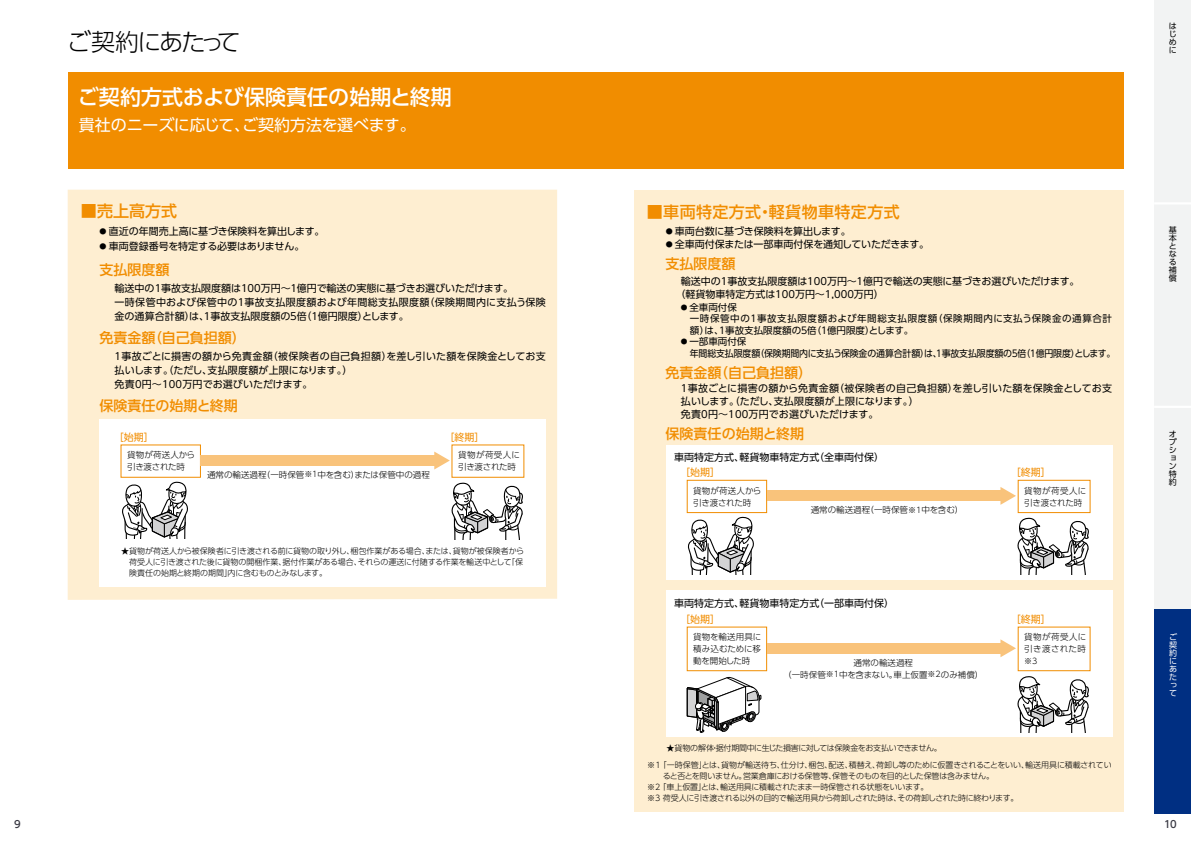
<style>
.page{position:relative;width:1191px;height:842px;background:#fff}
.page>*{position:absolute;margin:0;border:0;box-sizing:border-box;transform-origin:0 0}
.t1{font:300 24px "UD Shin Go Pro";letter-spacing:-.075em;color:#000}
.t2{font:500 21px "UD Shin Go Pro";color:#fff}
.t3{font:16px "UD Shin Go Pro";letter-spacing:-.01em;color:#fff}
.t4{font:500 16px "UD Shin Go Pro";letter-spacing:.025em;color:#f18d00}
.t5{font:500 14px "UD Shin Go Pro";color:#f18d00}
.t6{font:10px/14px "UD Shin Go Pro";color:#000}
.t7{font:10px/14px "UD Shin Go Pro";letter-spacing:.02em;color:#000}
.t8{font:10px "UD Shin Go Pro";color:#f18d00}
.t9{font:10px "UD Shin Go Pro";letter-spacing:-.025em;color:#000}
.t10{font:500 10px "UD Shin Go Pro";color:#383842}
.t11{font:9.5px/11.5px "UD Shin Go Pro";letter-spacing:.065em;color:#000}
.t12{font:9.5px/11.5px "UD Shin Go Pro";color:#000}
.t13{font:300 8.5px/12px "UD Shin Go Pro";color:#000}
.t14{font:300 8.5px/12px "UD Shin Go Pro";letter-spacing:-.02em;color:#000}
.t15{font:300 8.5px/12px "UD Shin Go Pro";letter-spacing:.055em;color:#000}
.t16{font:300 8px/11px "UD Shin Go Pro";letter-spacing:-.03em;color:#000;text-align:justify}
.t17{font:8px/8px "UD Shin Go Pro";color:#000;text-align:justify}
.t18{font:8px/8px "UD Shin Go Pro";color:#fff;text-align:justify}
.s1{font-size:7px}
.s2{font-size:8px}
.s3{font-size:6.7px}
</style>
<div class="page">
<div style="left:634px;top:190px;width:489px;height:621px;background:#feeed1"></div>
<div style="left:68px;top:72px;width:1055px;height:97px;background:#f18d00"></div>
<div style="left:68px;top:190px;width:489px;height:410px;background:#feeed1"></div>
<div style="left:100px;top:419px;width:446px;height:167px;background:#fff"></div>
<div style="left:666px;top:445px;width:447px;height:135px;background:#fff"></div>
<div style="left:666px;top:590px;width:447px;height:147px;background:#fff"></div>
<div style="left:201px;top:455px;width:236px;height:10px;background:#f9c37b"></div>
<svg style="left:434px;top:452px;width:16px;height:17px"></svg>
<svg style="left:122px;top:482px;width:66px;height:57px"></svg>
<svg style="left:451px;top:483px;width:72px;height:56px"></svg>
<div style="left:687px;top:480px;width:80px;height:33px;border:1px solid #f18d00"></div>
<div style="left:767px;top:491px;width:236px;height:10px;background:#f9c37b"></div>
<svg style="left:1000px;top:487px;width:16px;height:18px"></svg>
<div style="left:1018px;top:480px;width:72px;height:33px;border:1px solid #f18d00"></div>
<div style="left:687px;top:627px;width:80px;height:44px;border:1px solid #f18d00"></div>
<div style="left:767px;top:643px;width:236px;height:10px;background:#f9c37b"></div>
<svg style="left:1000px;top:639px;width:16px;height:18px"></svg>
<div style="left:1018px;top:627px;width:72px;height:44px;border:1px solid #f18d00"></div>
<svg style="left:686px;top:677px;width:75px;height:56px"></svg>
<svg style="left:688px;top:517px;width:66px;height:57px"></svg>
<svg style="left:1017px;top:518px;width:72px;height:56px"></svg>
<svg style="left:1017px;top:676px;width:72px;height:56px"></svg>
<div style="left:1154px;top:406px;width:37px;height:205px;background:#f2f3f3"></div>
<div style="left:1154px;top:203px;width:37px;height:205px;background:#f2f3f3"></div>
<div style="left:1154px;top:0;width:37px;height:205px;background:#f2f3f3"></div>
<hr style="left:1154px;top:202px;width:37px;height:2px;background:#fff">
<hr style="left:1154px;top:406px;width:37px;height:2px;background:#fff">
<div style="left:1154px;top:609px;width:37px;height:205px;background:#002f82"></div>
<h1 class="t1" style="left:67px;top:22px;width:176px">ご契約にあたって</h1>
<h2 class="t2" style="left:78px;top:80px;width:375px">ご契約方式および保険責任の始期と終期</h2>
<h3 class="t3" style="left:79px;top:111px;width:338px">貴社のニーズに応じて、ご契約方法を選べます。</h3>
<h3 class="t4" style="left:81px;top:198px;width:98px">■売上高方式</h3>
<p class="t6" style="left:100px;top:224px;width:226px"><span class="s1">●</span> 直近の年間売上高に基づき保険料を算出します。</p>
<p class="t6" style="left:100px;top:239px;width:206px"><span class="s1">●</span> 車両登録番号を特定する必要はありません。</p>
<h3 class="t5" style="left:99px;top:258px;width:71px">支払限度額</h3>
<p class="t6" style="left:115px;top:281px;width:433px">輸送中の1事故支払限度額は100万円～１億円で輸送の実態に基づきお選びいただけます。<br>一時保管中および保管中の１事故支払限度額および年間総支払限度額（保険期間内に支払う保険金の通算合計額）は、１事故支払限度額の５倍（1億円限度）とします。</p>
<h3 class="t5" style="left:99px;top:326px;width:148px">免責金額（自己負担額）</h3>
<p class="t7" style="left:115px;top:349px;width:433px">1事故ごとに損害の額から免責金額（被保険者の自己負担額）を差し引いた額を保険金としてお支払いします。（ただし、支払限度額が上限になります。）<br>免責0円～100万円でお選びいただけます。</p>
<h3 class="t5" style="left:99px;top:394px;width:140px">保険責任の始期と終期</h3>
<p class="t14" style="left:127px;top:449px;width:69px">貨物が荷送人から引き渡された時</p>
<p class="t13" style="left:458px;top:449px;width:64px">貨物が荷受人に引き渡された時</p>
<p class="t13" style="left:207px;top:468px;width:224px">通常の輸送過程（一時保管<span class="s2">※１</span>中を含む）または保管中の過程</p>
<p class="t8" style="left:114px;top:429px;width:41px">［始期］</p>
<p class="t8" style="left:444px;top:429px;width:41px">［終期］</p>
<p class="t16" style="left:129px;top:545px;width:396px;text-indent:-8px">★貨物が荷送人から被保険者に引き渡される前に貨物の取り外し、梱包作業がある場合、または、貨物が被保険者から荷受人に引き渡された後に貨物の開梱作業、据付作業がある場合、それらの運送に付随する作業を輸送中として「保険責任の始期と終期の期間」内に含むものとみなします。</p>
<p class="t17" style="left:1168px;top:22px;width:9px">はじめに</p>
<h3 class="t4" style="left:647px;top:199px;width:254px">■車両特定方式・軽貨物車特定方式</h3>
<h3 class="t5" style="left:665px;top:252px;width:71px">支払限度額</h3>
<p class="t6" style="left:675px;top:274px;width:405px;line-height:13px;text-indent:5px">輸送中の1事故支払限度額は100万円～１億円で輸送の実態に基づきお選びいただけます。（軽貨物車特定方式は100万円～1,000万円）</p>
<p class="t11" style="left:690px;top:301px;width:424px;text-indent:-9px"><span class="s3">●</span> 全車両付保<br>一時保管中の１事故支払限度額および年間総支払限度額（保険期間内に支払う保険金の通算合計額）は、１事故支払限度額の５倍（１億円限度）とします。</p>
<p class="t12" style="left:690px;top:336px;width:427px;text-indent:-9px"><span class="s3">●</span> 一部車両付保<br>年間総支払限度額（保険期間内に支払う保険金の通算合計額）は、１事故支払限度額の５倍（１億円限度）とします。</p>
<h3 class="t5" style="left:665px;top:361px;width:148px">免責金額（自己負担額）</h3>
<p class="t7" style="left:681px;top:382px;width:433px;line-height:13px">1事故ごとに損害の額から免責金額（被保険者の自己負担額）を差し引いた額を保険金としてお支払いします。（ただし、支払限度額が上限になります。）<br>免責0円～100万円でお選びいただけます。</p>
<p class="t9" style="left:666px;top:223px;width:186px"><span class="s1">●</span> 車両台数に基づき保険料を算出します。</p>
<p class="t6" style="left:666px;top:237px;width:265px"><span class="s1">●</span> 全車両付保または一部車両付保を通知していただきます。</p>
<h3 class="t5" style="left:665px;top:422px;width:140px">保険責任の始期と終期</h3>
<p class="t6" style="left:674px;top:449px;width:211px">車両特定方式、軽貨物車特定方式（全車両付保）</p>
<p class="t14" style="left:693px;top:484px;width:69px">貨物が荷送人から引き渡された時</p>
<p class="t13" style="left:1024px;top:484px;width:64px">貨物が荷受人に引き渡された時</p>
<p class="t13" style="left:810px;top:504px;width:154px">通常の輸送過程（一時保管<span class="s2">※1</span>中を含む）</p>
<p class="t8" style="left:680px;top:465px;width:41px">［始期］</p>
<p class="t8" style="left:1010px;top:465px;width:41px">［終期］</p>
<p class="t6" style="left:674px;top:596px;width:221px">車両特定方式、軽貨物車特定方式（一部車両付保）</p>
<p class="t13" style="left:693px;top:631px;width:69px;text-align:justify">貨物を輸送用具に積み込むために移動を開始した時</p>
<p class="t15" style="left:1024px;top:631px;width:64px">貨物が荷受人に引き渡された時</p>
<p class="t8" style="left:680px;top:611px;width:41px">［始期］</p>
<p class="t8" style="left:1010px;top:611px;width:41px">［終期］</p>
<p class="t13" style="left:853px;top:656px;width:61px">通常の輸送過程</p>
<p class="t16" style="left:1024px;top:655px;width:15px">※3</p>
<p class="t13" style="left:783px;top:668px;width:202px">（一時保管<span class="s2">※1</span>中を含まない。車上仮置<span class="s2">※2</span>のみ補償）</p>
<p class="t16" style="left:666px;top:742px;width:277px">★貨物の解体・据付期間中に生じた損害に対しては保険金をお支払いできません。</p>
<p class="t16" style="left:647px;top:759px;width:466px">※1「一時保管」とは、貨物が輸送待ち、仕分け、梱包、配送、積替え、荷卸し等のために仮置きされることをいい、輸送用具に積載されてい</p>
<p class="t16" style="left:663px;top:770px;width:333px">ると否とを問いません。営業倉庫における保管等、保管そのものを目的とした保管は含みません。</p>
<p class="t16" style="left:647px;top:781px;width:283px">※2「車上仮置」とは、輸送用具に積載されたまま一時保管される状態をいいます。</p>
<p class="t16" style="left:647px;top:792px;width:373px">※3 荷受人に引き渡される以外の目的で輸送用具から荷卸しされた時は、その荷卸しされた時に終わります。</p>
<p class="t17" style="left:1168px;top:226px;width:9px">基本となる補償</p>
<p class="t17" style="left:1168px;top:430px;width:10px;text-align:left">オプション特約</p>
<p class="t18" style="left:1169px;top:633px;width:10px">ご契約にあたって</p>
<p class="t10" style="left:14px;top:816px;width:8px">9</p>
<p class="t10" style="left:1164px;top:816px;width:14px">10</p>
</div>
